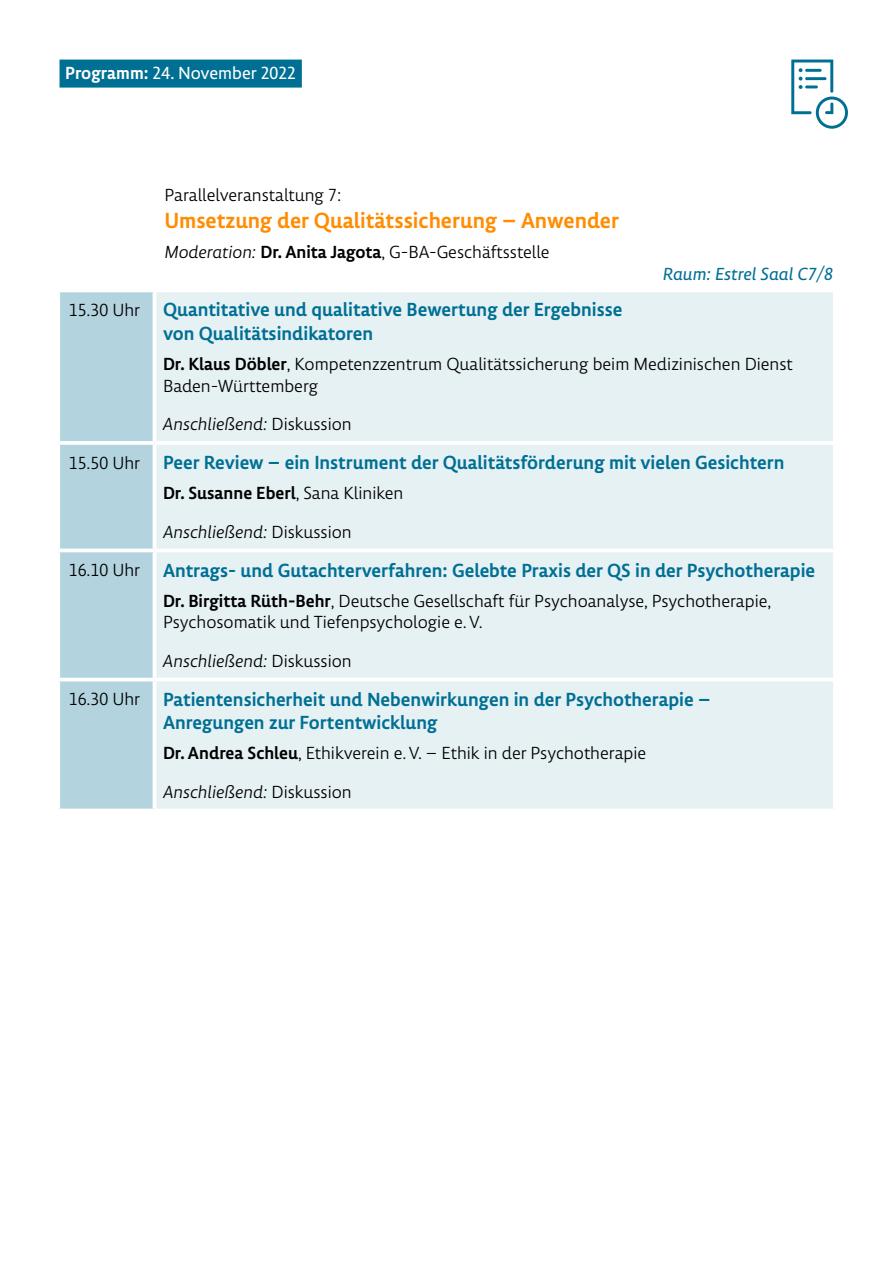
<style>
.page{position:relative;width:893px;height:1263px;background:#fff}
.page>*{position:absolute;margin:0;border:0;box-sizing:border-box;transform-origin:0 0}
.Programm_P-Tabelle-TH_SLight{font:500 22.5px "Lemon Sans Next";color:#ff8c00}
.Programm_P-Tabelle-TD{font:500 19.5px/23.4px "Lemon Sans Next";color:#006f94}
.Programm_P-Tabelle-TD-2{font:18px/21.6px "Lemon Sans Next S Light";color:#000}
.Programm_P-Tabelle-TD-3{font:italic 18px "Lemon Sans Next S Light";color:#000}
.Programm_P-Tabelle-TH_SLight-2{font:18px "Lemon Sans Next S Light";color:#000}
.Programm_P-Tabelle-TD-4{font:500 18px "Lemon Sans Next";color:#000}
.t1{font:18px "Lemon Sans Next";color:#fff}
.Programm_P-Tabelle-TH_SLight-3{font:italic 18px "Lemon Sans Next";color:#006f94}
.s1{font-weight:500}
.s2{font-style:italic}
.s3{font-family:"Lemon Sans Next";font-weight:500}
.s4{font-style:normal}
.s5{font-family:"Lemon Sans Next S Light";font-weight:400}
</style>
<div class="page">
<svg style="left:791px;top:60px;width:57px;height:69px"></svg>
<div style="left:60px;top:60px;width:242px;height:28px;background:#006f94"></div>
<div style="left:60px;top:292px;width:93px;height:517px;background:#b3d4df"></div>
<div style="left:156px;top:292px;width:677px;height:517px;background:#e6f1f4"></div>
<hr style="left:154px;top:441px;width:683px;height:4px;background:#fff">
<hr style="left:154px;top:549px;width:683px;height:3px;background:#fff">
<hr style="left:154px;top:678px;width:683px;height:3px;background:#fff">
<svg style="left:59px;top:441px;width:95px;height:4px"></svg>
<hr style="left:56px;top:549px;width:98px;height:3px;background:#fff">
<hr style="left:56px;top:678px;width:98px;height:3px;background:#fff">
<p class="t1" style="left:65px;top:62px;width:232px"><span class="s1">Programm:</span> 24. November 2022</p>
<p class="Programm_P-Tabelle-TH_SLight-2" style="left:165px;top:184px;width:178px">Parallelveranstaltung 7:</p>
<p class="Programm_P-Tabelle-TH_SLight" style="left:165px;top:207px;width:456px">Umsetzung der Qualitätssicherung – Anwender</p>
<p class="Programm_P-Tabelle-TH_SLight-2" style="left:165px;top:241px;width:387px"><span class="s2">Moderation:</span> <span class="s3">Dr. Anita Jagota</span>, G-BA-Geschäftsstelle</p>
<p class="Programm_P-Tabelle-TH_SLight-3" style="left:663px;top:263px;width:172px">Raum: Estrel Saal C7/8</p>
<p class="Programm_P-Tabelle-TD-2" style="left:69px;top:299px;width:73px">15.30 Uhr</p>
<p class="Programm_P-Tabelle-TD" style="left:163px;top:298px;width:461px">Quantitative und qualitative Bewertung der Ergebnisse von Qualitätsindikatoren</p>
<p class="Programm_P-Tabelle-TD-2" style="left:163px;top:353px;width:631px"><span class="s3">Dr. Klaus Döbler</span>, Kompetenzzentrum Qualitätssicherung beim Medizinischen Dienst<br>Baden-Württemberg</p>
<p class="Programm_P-Tabelle-TD-3" style="left:163px;top:413px;width:190px">Anschließend: <span class="s4">Diskussion</span></p>
<p class="Programm_P-Tabelle-TD-2" style="left:69px;top:452px;width:73px">15.50 Uhr</p>
<p class="Programm_P-Tabelle-TD" style="left:163px;top:450px;width:623px">Peer Review – ein Instrument der Qualitätsförderung mit vielen Gesichtern</p>
<p class="Programm_P-Tabelle-TD-4" style="left:163px;top:482px;width:242px">Dr. Susanne Eberl<span class="s5">, Sana Kliniken</span></p>
<p class="Programm_P-Tabelle-TD-3" style="left:163px;top:521px;width:190px">Anschließend: <span class="s4">Diskussion</span></p>
<p class="Programm_P-Tabelle-TD-2" style="left:69px;top:559px;width:73px">16.10 Uhr</p>
<p class="Programm_P-Tabelle-TD" style="left:163px;top:558px;width:654px">Antrags- und Gutachterverfahren: Gelebte Praxis der QS in der Psychotherapie</p>
<p class="Programm_P-Tabelle-TD-2" style="left:163px;top:590px;width:610px"><span class="s3">Dr. Birgitta Rüth-Behr</span>, Deutsche Gesellschaft für Psychoanalyse, Psychotherapie,<br>Psychosomatik und Tiefenpsychologie e. V.</p>
<p class="Programm_P-Tabelle-TD-3" style="left:163px;top:650px;width:190px">Anschließend: <span class="s4">Diskussion</span></p>
<p class="Programm_P-Tabelle-TD-2" style="left:69px;top:688px;width:73px">16.30 Uhr</p>
<p class="Programm_P-Tabelle-TD" style="left:163px;top:687px;width:549px">Patientensicherheit und Nebenwirkungen in der Psychotherapie –<br>Anregungen zur Fortentwicklung</p>
<p class="Programm_P-Tabelle-TD-2" style="left:163px;top:742px;width:485px"><span class="s3">Dr. Andrea Schleu</span>, Ethikverein e. V. – Ethik in der Psychotherapie</p>
<p class="Programm_P-Tabelle-TD-3" style="left:163px;top:781px;width:190px">Anschließend: <span class="s4">Diskussion</span></p>
</div>
